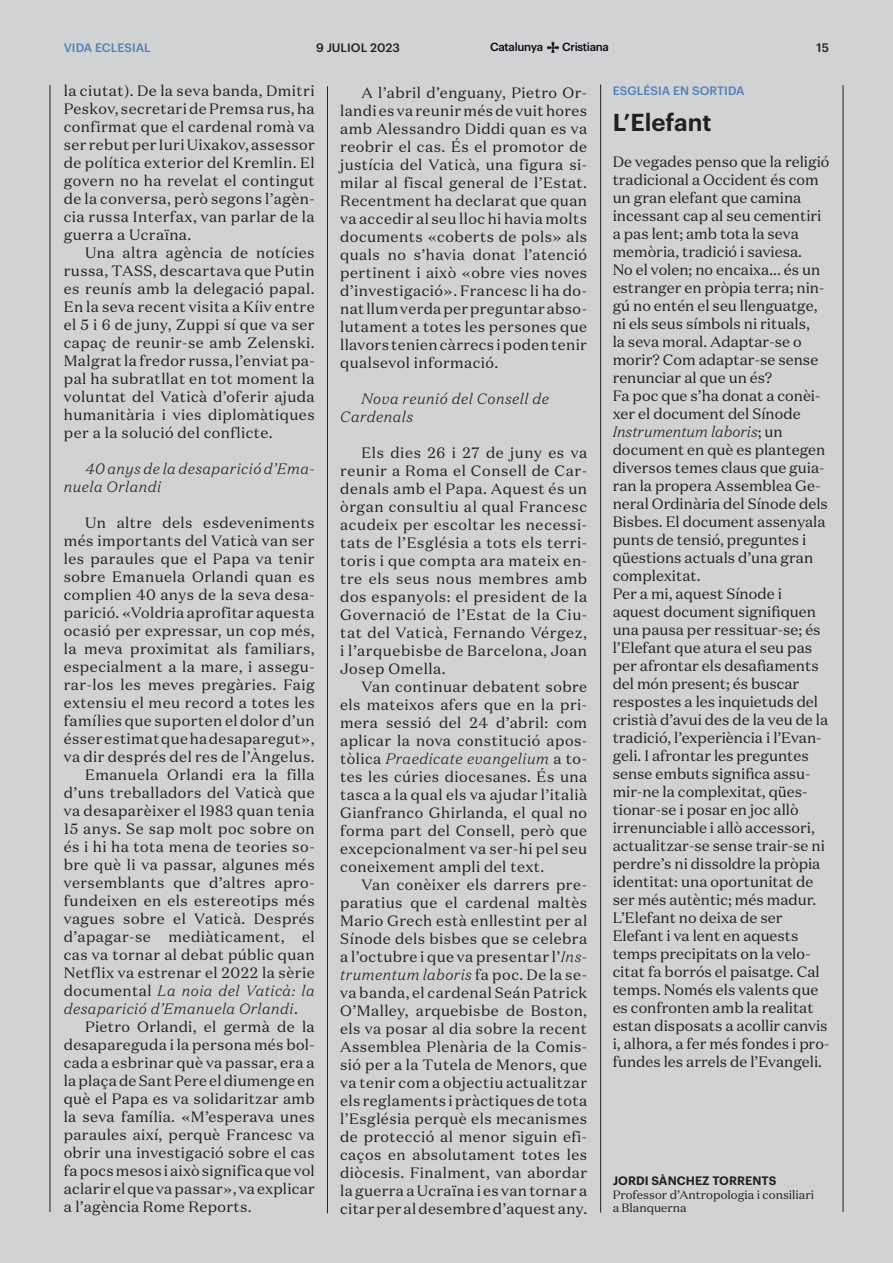
<style>
.page{position:relative;width:893px;height:1263px;background:#d1d2d4}
.page>*{position:absolute;margin:0;border:0;box-sizing:border-box;transform-origin:0 0}
.t1{font:600 24px "Graphik";color:#231f20}
.t2{font:15px/18px "Domaine Text";letter-spacing:.015em;color:#231f20;text-align:justify}
.t3{font:italic 300 15px/18px "Domaine Text";letter-spacing:.03em;color:#231f20}
.t4{font:12px/13.5px "Domaine Text";color:#231f20}
.t5{font:500 12px "Graphik";color:#5181b8}
.t6{font:600 12px "Graphik";letter-spacing:-.005em;color:#231f20}
.t7{font:500 12px "Graphik";color:#231f20}
.t8{font:500 11.55px "Graphik";letter-spacing:-.03em;color:#07090c}
.s1{font-weight:400;font-style:normal}
.s2{font-weight:300;font-style:italic}
</style>
<div class="page">
<hr style="left:843px;top:85px;width:1px;height:1127px;background:#231f20">
<svg style="left:547px;top:42px;width:12px;height:11px"></svg>
<hr style="left:50px;top:85px;width:1px;height:1127px;background:#231f20">
<hr style="left:600px;top:85px;width:1px;height:1128px;background:#231f20">
<hr style="left:327px;top:86px;width:1px;height:1127px;background:#231f20">
<p class="t5" style="left:64px;top:39px;width:89px">VIDA ECLESIAL</p>
<p class="t7" style="left:316px;top:38px;width:85px">9 JULIOL 2023</p>
<p class="t8" style="left:490px;top:38px;width:54px">Catalunya</p>
<p class="t8" style="left:562px;top:38px;width:48px">Cristiana</p>
<p class="t7" style="left:816px;top:38px;width:14px">15</p>
<p class="t5" style="left:613px;top:81px;width:133px">ESGLÉSIA EN SORTIDA</p>
<p class="t2" style="left:64px;top:81px;width:252px">la ciutat). De la seva banda, Dmitri Peskov, secretari de Premsa rus, ha confirmat que el cardenal romà va ser rebut per Iuri Uixakov, assessor de política exterior del Kremlin. El govern no ha revelat el contingut de la conversa, però segons l’agèn&shy;cia russa Interfax, van parlar de la guerra a Ucraïna.</p>
<p class="t2" style="left:64px;top:243px;width:252px;text-indent:21px">Una altra agència de notícies russa, TASS, descartava que Putin es reunís amb la delegació papal.<br>En la seva recent visita a Kíiv entre el 5 i 6 de juny, Zuppi sí que va ser capaç de reunir-se amb Zelenski.<br>Malgrat la fredor russa, l’enviat pa&shy;pal ha subratllat en tot moment la voluntat del Vaticà d’oferir ajuda humanitària i vies diplomàtiques per a la solució del conflicte.</p>
<p class="t3" style="left:64px;top:459px;width:252px;text-indent:21px">40 anys de la desaparició d’Ema&shy;nuela Orlandi</p>
<p class="t2" style="left:85px;top:513px;width:231px">Un altre dels esdeveniments</p>
<p class="t2" style="left:64px;top:531px;width:252px">més importants del Vaticà van ser</p>
<p class="t2" style="left:64px;top:549px;width:252px">les paraules que el Papa va tenir</p>
<p class="t2" style="left:64px;top:567px;width:252px">sobre Emanuela Orlandi quan es</p>
<p class="t2" style="left:64px;top:585px;width:252px">complien 40 anys de la seva desa-</p>
<p class="t2" style="left:64px;top:603px;width:252px">parició. «Voldria aprofitar aquesta</p>
<p class="t2" style="left:64px;top:621px;width:252px">ocasió per expressar, un cop més,</p>
<p class="t2" style="left:64px;top:639px;width:252px">la meva proximitat als familiars,</p>
<p class="t2" style="left:64px;top:657px;width:252px">especialment a la mare, i assegu-</p>
<p class="t2" style="left:64px;top:675px;width:252px">rar-los les meves pregàries. Faig</p>
<p class="t2" style="left:64px;top:693px;width:252px">extensiu el meu record a totes les</p>
<p class="t2" style="left:64px;top:711px;width:252px">famílies que suporten el dolor d’un</p>
<p class="t2" style="left:64px;top:729px;width:252px">ésser estimat que ha desaparegut»,</p>
<p class="t2" style="left:64px;top:747px;width:252px">va dir després del res de l’Àngelus.</p>
<p class="t2" style="left:85px;top:765px;width:231px">Emanuela Orlandi era la filla</p>
<p class="t2" style="left:64px;top:783px;width:252px">d’uns treballadors del Vaticà que</p>
<p class="t2" style="left:64px;top:801px;width:252px">va desaparèixer el 1983 quan tenia</p>
<p class="t2" style="left:64px;top:819px;width:252px">15 anys. Se sap molt poc sobre on</p>
<p class="t2" style="left:64px;top:837px;width:252px">és i hi ha tota mena de teories so-</p>
<p class="t2" style="left:64px;top:855px;width:252px">bre què li va passar, algunes més</p>
<p class="t2" style="left:64px;top:873px;width:252px">versemblants que d’altres apro-</p>
<p class="t2" style="left:64px;top:891px;width:252px">fundeixen en els estereotips més</p>
<p class="t2" style="left:64px;top:909px;width:252px">vagues sobre el Vaticà. Després</p>
<p class="t2" style="left:64px;top:927px;width:252px">d’apagar-se mediàticament, el</p>
<p class="t2" style="left:64px;top:945px;width:252px">cas va tornar al debat públic quan</p>
<p class="t2" style="left:64px;top:963px;width:252px">Netflix va estrenar el 2022 la sèrie</p>
<p class="t3" style="left:64px;top:981px;width:252px"><span class="s1">documental</span> La noia del Vaticà: la</p>
<p class="t3" style="left:64px;top:999px;width:236px">desaparició d’Emanuela Orlandi<span class="s1">.</span></p>
<p class="t2" style="left:85px;top:1017px;width:231px">Pietro Orlandi, el germà de la</p>
<p class="t2" style="left:64px;top:1035px;width:252px">desapareguda i la persona més bol-</p>
<p class="t2" style="left:64px;top:1053px;width:252px">cada a esbrinar què va passar, era a</p>
<p class="t2" style="left:64px;top:1071px;width:252px">la plaça de Sant Pere el diumenge en</p>
<p class="t2" style="left:64px;top:1089px;width:252px">què el Papa es va solidaritzar amb</p>
<p class="t2" style="left:64px;top:1107px;width:252px">la seva família. «M’esperava unes</p>
<p class="t2" style="left:64px;top:1125px;width:252px">paraules així, perquè Francesc va</p>
<p class="t2" style="left:64px;top:1143px;width:252px">obrir una investigació sobre el cas</p>
<p class="t2" style="left:64px;top:1161px;width:252px">fa pocs mesos i això significa que vol</p>
<p class="t2" style="left:64px;top:1179px;width:252px">aclarir el que va passar», va explicar</p>
<p class="t2" style="left:64px;top:1197px;width:189px">a l’agència Rome Reports.</p>
<p class="t2" style="left:340px;top:83px;width:248px;text-indent:21px">A l’abril d’enguany, Pietro Or&shy;landi es va reunir més de vuit hores amb Alessandro Diddi quan es va reobrir el cas. És el promotor de justícia del Vaticà, una figura si&shy;milar al fiscal general de l’Estat.<br>Recentment ha declarat que quan va accedir al seu lloc hi havia molts documents «coberts de pols» als quals no s’havia donat l’atenció pertinent i això «obre vies noves d’investigació». Francesc li ha do&shy;nat llum verda per preguntar abso&shy;lutament a totes les persones que llavors tenien càrrecs i poden tenir qualsevol informació.</p>
<p class="t3" style="left:340px;top:389px;width:210px;text-indent:21px">Nova reunió del Consell de<br>Cardenals</p>
<p class="t2" style="left:340px;top:443px;width:248px;text-indent:21px">Els dies 26 i 27 de juny es va reunir a Roma el Consell de Car&shy;denals amb el Papa. Aquest és un òrgan consultiu al qual Francesc acudeix per escoltar les necessi&shy;tats de l’Església a tots els terri&shy;toris i que compta ara mateix en&shy;tre els seus nous membres amb dos espanyols: el president de la Governació de l’Estat de la Ciu&shy;tat del Vaticà, Fernando Vérgez, i l’arquebisbe de Barcelona, Joan Josep Omella.</p>
<p class="t2" style="left:340px;top:677px;width:248px;text-indent:21px">Van continuar debatent sobre els mateixos afers que en la pri&shy;mera sessió del 24 d’abril: com aplicar la nova constitució apos&shy;tòlica <span class="s2">Praedicate evangelium</span> a to&shy;tes les cúries diocesanes. És una tasca a la qual els va ajudar l’italià Gianfranco Ghirlanda, el qual no forma part del Consell, però que excepcionalment va ser-hi pel seu coneixement ampli del text.</p>
<p class="t2" style="left:340px;top:875px;width:248px;text-indent:21px">Van conèixer els darrers pre&shy;paratius que el cardenal maltès Mario Grech està enllestint per al Sínode dels bisbes que se celebra a l’octubre i que va presentar l’<span class="s2">Ins&shy;trumentum laboris</span> fa poc. De la se&shy;va banda, el cardenal Seán Patrick O’Malley, arquebisbe de Boston, els va posar al dia sobre la recent Assemblea Plenària de la Comis&shy;sió per a la Tutela de Menors, que va tenir com a objectiu actualitzar els reglaments i pràctiques de tota l’Església perquè els mecanismes de protecció al menor siguin efi&shy;caços en absolutament totes les diòcesis. Finalment, van abordar la guerra a Ucraïna i es van tornar a citar per al desembre d’aquest any.</p>
<h1 class="t1" style="left:613px;top:104px;width:100px">L’Elefant</h1>
<p class="t2" style="left:613px;top:153px;width:218px;text-align:left">De vegades penso que la religió tradicional a Occident és com un gran elefant que camina incessant cap al seu cementiri a pas lent; amb tota la seva memòria, tradició i saviesa.<br>No el volen; no encaixa... és un estranger en pròpia terra; nin&shy;gú no entén el seu llenguatge, ni els seus símbols ni rituals,<br>la seva moral. Adaptar-se o morir? Com adaptar-se sense renunciar al que un és?<br>Fa poc que s’ha donat a conèi&shy;xer el document del Sínode<br><span class="s2">Instrumentum laboris</span>; un document en què es plantegen diversos temes claus que guia&shy;ran la propera Assemblea Ge&shy;neral Ordinària del Sínode dels<br>Bisbes. El document assenyala punts de tensió, preguntes i qüestions actuals d’una gran complexitat.<br>Per a mi, aquest Sínode i aquest document signifiquen una pausa per ressituar-se; és l’Elefant que atura el seu pas per afrontar els desafiaments del món present; és buscar respostes a les inquietuds del cristià d’avui des de la veu de la tradició, l’experiència i l’Evan&shy;geli. I afrontar les preguntes sense embuts significa assu&shy;mir-ne la complexitat, qües&shy;tionar-se i posar en joc allò irrenunciable i allò accessori, actualitzar-se sense trair-se ni perdre’s ni dissoldre la pròpia identitat: una oportunitat de ser més autèntic; més madur.<br>L’Elefant no deixa de ser<br>Elefant i va lent en aquests temps precipitats on la velo&shy;citat fa borrós el paisatge. Cal temps. Només els valents que es confronten amb la realitat estan disposats a acollir canvis i, alhora, a fer més fondes i pro&shy;fundes les arrels de l’Evangeli.</p>
<p class="t6" style="left:613px;top:1171px;width:165px">JORDI SÀNCHEZ TORRENTS</p>
<p class="t4" style="left:613px;top:1187px;width:203px">Professor d’Antropologia i consiliari a Blanquerna</p>
</div>
